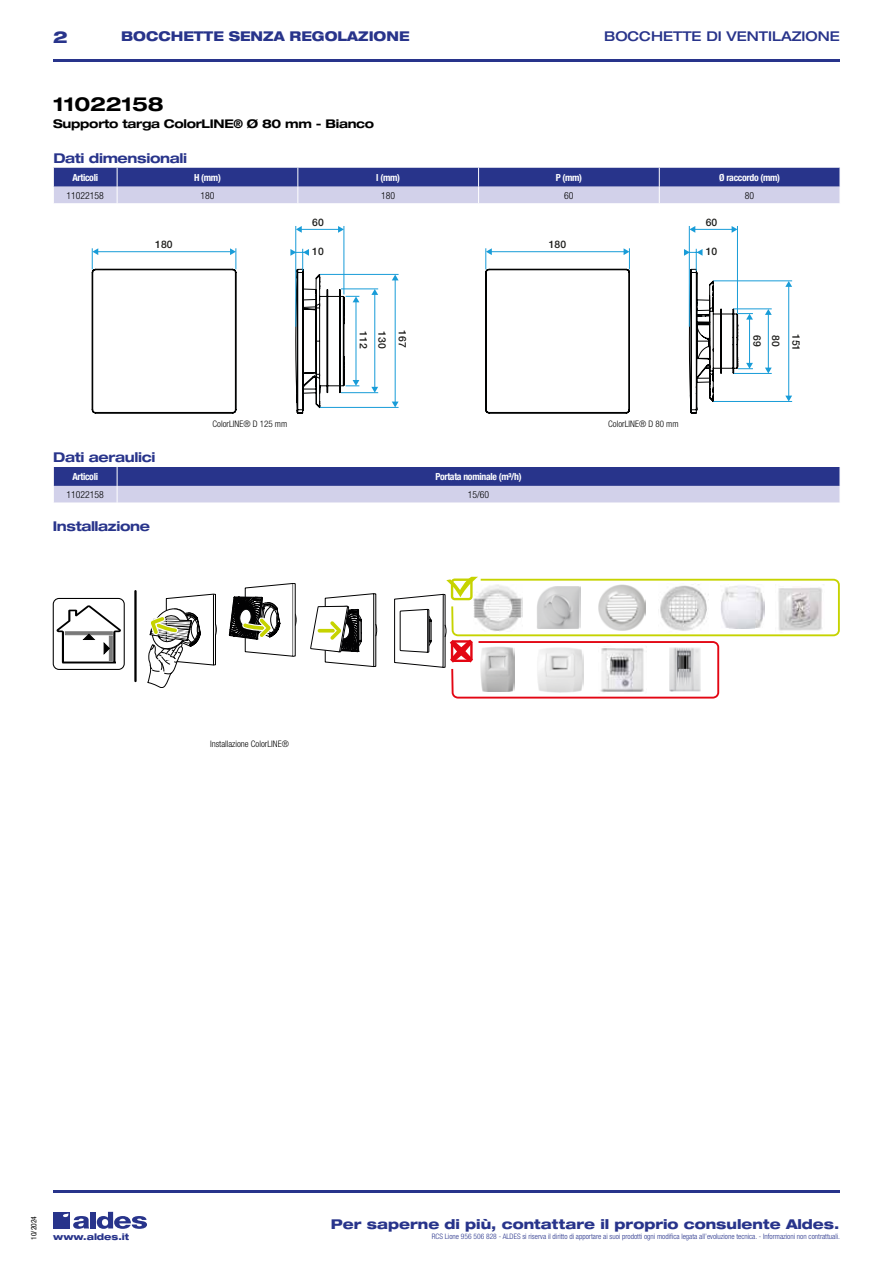
<style>
.page{position:relative;width:893px;height:1263px;background:#fff}
.page>*{position:absolute;margin:0;border:0;box-sizing:border-box;transform-origin:0 0}
.t1{font:700 expanded 19.5px "Helvetica Neue LT Std";letter-spacing:-.01em;color:#000}
.t2{font:800 expanded 16.5px "Helvetica Neue LT Std";color:#28348b}
.t3{font:800 expanded 13.5px "Helvetica Neue LT Std";color:#28348b}
.t4{font:700 expanded 13.5px "Helvetica Neue LT Std";letter-spacing:-.025em;color:#28348b}
.t5{font:800 expanded 13.5px "Helvetica Neue LT Std";color:#28348b;scale:.95 1}
.t6{font:500 expanded 13.5px "Helvetica Neue LT Std";color:#28348b}
.t7{font:700 expanded 12px "Helvetica Neue LT Std";letter-spacing:-.025em;color:#000}
.t8{font:500 10.35px "Helvetica Neue";color:#1d1d1b}
.t9{font:700 condensed 9.75px "Helvetica Neue LT Std";letter-spacing:-.03em;color:#fff}
.t10{font:300 condensed 9.75px "Helvetica Neue";color:#000}
.t11{font:300 condensed 9px "Helvetica Neue LT Std";color:#000}
.t12{font:800 expanded 9px "Helvetica Neue LT Std";color:#28348b}
.t13{font:300 condensed 7.5px "Helvetica Neue LT Std";color:#28348b}
.t14{font:condensed 7.5px "Helvetica Neue LT Std";color:#000}
</style>
<div class="page">
<div style="left:53px;top:1212px;width:17px;height:16px;background:#28348b"></div>
<div style="left:90px;top:1212px;width:6px;height:16px;background:#28348b"></div>
<svg style="left:97px;top:1212px;width:50px;height:17px"></svg>
<svg style="left:63px;top:1213px;width:26px;height:16px"></svg>
<hr style="left:53px;top:59px;width:787px;height:2px;background:#28348b">
<hr style="left:53px;top:1190px;width:787px;height:2px;background:#28348b">
<svg style="left:53px;top:168px;width:787px;height:35px;background:#797fb8"></svg>
<svg style="left:90px;top:167px;width:254px;height:247px"></svg>
<hr style="left:97px;top:251px;width:134px;height:1px;background:#189cd8">
<svg style="left:230px;top:248px;width:7px;height:21px"></svg>
<svg style="left:92px;top:248px;width:6px;height:21px"></svg>
<hr style="left:301px;top:229px;width:38px;height:1px;background:#189cd8">
<svg style="left:338px;top:226px;width:6px;height:7px"></svg>
<svg style="left:296px;top:226px;width:6px;height:7px"></svg>
<hr style="left:344px;top:226px;width:1px;height:68px;background:#189cd8">
<hr style="left:295px;top:226px;width:1px;height:101px;background:#189cd8">
<svg style="left:290px;top:249px;width:19px;height:22px"></svg>
<hr style="left:395px;top:279px;width:1px;height:124px;background:#189cd8">
<svg style="left:392px;top:402px;width:7px;height:5px"></svg>
<svg style="left:392px;top:275px;width:7px;height:5px"></svg>
<hr style="left:320px;top:407px;width:79px;height:1px;background:#189cd8">
<hr style="left:320px;top:274px;width:79px;height:1px;background:#189cd8">
<hr style="left:374px;top:294px;width:1px;height:94px;background:#189cd8">
<svg style="left:371px;top:387px;width:7px;height:5px"></svg>
<svg style="left:371px;top:290px;width:7px;height:5px"></svg>
<hr style="left:341px;top:392px;width:37px;height:1px;background:#189cd8">
<hr style="left:341px;top:289px;width:37px;height:1px;background:#189cd8">
<hr style="left:356px;top:301px;width:1px;height:80px;background:#189cd8">
<svg style="left:346px;top:380px;width:13px;height:7px"></svg>
<svg style="left:346px;top:296px;width:13px;height:6px"></svg>
<svg style="left:484px;top:61px;width:257px;height:353px"></svg>
<hr style="left:491px;top:251px;width:134px;height:1px;background:#189cd8">
<svg style="left:624px;top:248px;width:6px;height:21px"></svg>
<svg style="left:485px;top:248px;width:7px;height:21px"></svg>
<hr style="left:694px;top:229px;width:39px;height:1px;background:#189cd8">
<svg style="left:732px;top:226px;width:5px;height:7px"></svg>
<svg style="left:690px;top:226px;width:5px;height:7px"></svg>
<hr style="left:737px;top:226px;width:1px;height:88px;background:#189cd8">
<hr style="left:689px;top:226px;width:1px;height:101px;background:#189cd8">
<svg style="left:684px;top:249px;width:18px;height:22px"></svg>
<hr style="left:788px;top:286px;width:1px;height:111px;background:#189cd8">
<svg style="left:785px;top:396px;width:7px;height:5px"></svg>
<svg style="left:785px;top:282px;width:7px;height:5px"></svg>
<hr style="left:713px;top:401px;width:79px;height:1px;background:#189cd8">
<hr style="left:713px;top:281px;width:79px;height:1px;background:#189cd8">
<hr style="left:768px;top:314px;width:1px;height:55px;background:#189cd8">
<svg style="left:765px;top:368px;width:7px;height:5px"></svg>
<svg style="left:765px;top:310px;width:7px;height:5px"></svg>
<hr style="left:734px;top:373px;width:38px;height:1px;background:#189cd8">
<hr style="left:734px;top:309px;width:38px;height:1px;background:#189cd8">
<hr style="left:749px;top:319px;width:1px;height:45px;background:#189cd8">
<svg style="left:738px;top:363px;width:15px;height:6px"></svg>
<svg style="left:738px;top:313px;width:15px;height:7px"></svg>
<svg style="left:53px;top:467px;width:787px;height:36px;background:#7a7fb8"></svg>
<div style="left:53px;top:598px;width:72px;height:72px;border:1px solid #000;border-radius:6px"></div>
<svg style="left:56px;top:605px;width:65px;height:58px"></svg>
<hr style="left:134px;top:591px;width:3px;height:90px;background:#000">
<svg style="left:147px;top:594px;width:70px;height:94px"></svg>
<svg style="left:229px;top:583px;width:67px;height:74px"></svg>
<svg style="left:310px;top:593px;width:67px;height:74px"></svg>
<svg style="left:394px;top:577px;width:446px;height:121px"></svg>
<h2 class="t2" style="left:53px;top:26px;width:16px">2</h2>
<h3 class="t5" style="left:121px;top:28px;width:305px">BOCCHETTE SENZA REGOLAZIONE</h3>
<h3 class="t6" style="left:604px;top:28px;width:237px">BOCCHETTE DI VENTILAZIONE</h3>
<h1 class="t1" style="left:53px;top:92px;width:112px">11022158</h1>
<h3 class="t7" style="left:53px;top:116px;width:323px">Supporto targa ColorLINE® Ø 80 mm - Bianco</h3>
<h3 class="t4" style="left:53px;top:150px;width:135px">Dati dimensionali</h3>
<h3 class="t9" style="left:72px;top:171px;width:27px">Articoli</h3>
<h3 class="t9" style="left:194px;top:171px;width:28px">H (mm)</h3>
<h3 class="t9" style="left:376px;top:171px;width:25px">l (mm)</h3>
<h3 class="t9" style="left:556px;top:171px;width:28px">P (mm)</h3>
<h3 class="t9" style="left:719px;top:171px;width:63px">Ø raccordo (mm)</h3>
<h3 class="t10" style="left:67px;top:190px;width:39px">11022158</h3>
<h3 class="t10" style="left:200px;top:190px;width:16px">180</h3>
<h3 class="t10" style="left:381px;top:190px;width:16px">180</h3>
<h3 class="t10" style="left:564px;top:190px;width:11px">60</h3>
<h3 class="t10" style="left:745px;top:190px;width:11px">80</h3>
<h3 class="t8" style="left:155px;top:238px;width:19px">180</h3>
<h3 class="t8" style="left:312px;top:216px;width:13px">60</h3>
<h3 class="t8" style="left:312px;top:245px;width:13px">10</h3>
<h3 class="t8" style="left:549px;top:238px;width:19px">180</h3>
<h3 class="t8" style="left:706px;top:216px;width:13px">60</h3>
<h3 class="t8" style="left:706px;top:245px;width:13px">10</h3>
<h3 class="t8" style="left:370px;top:331px;width:19px;rotate:90deg">112</h3>
<h3 class="t8" style="left:388px;top:331px;width:19px;rotate:90deg">130</h3>
<h3 class="t8" style="left:409px;top:330px;width:19px;rotate:90deg">167</h3>
<p class="t11" style="left:213px;top:418px;width:76px">ColorLINE® D 125 mm</p>
<p class="t11" style="left:608px;top:418px;width:72px">ColorLINE® D 80 mm</p>
<h3 class="t4" style="left:53px;top:448px;width:104px">Dati aeraulici</h3>
<h3 class="t9" style="left:72px;top:471px;width:27px">Articoli</h3>
<h3 class="t9" style="left:435px;top:471px;width:88px">Portata nominale (m³/h)</h3>
<h3 class="t10" style="left:66px;top:489px;width:39px">11022158</h3>
<h3 class="t10" style="left:468px;top:489px;width:23px">15/60</h3>
<h3 class="t4" style="left:53px;top:518px;width:99px">Installazione</h3>
<h3 class="t8" style="left:763px;top:335px;width:13px;rotate:90deg">69</h3>
<h3 class="t8" style="left:782px;top:335px;width:13px;rotate:90deg">80</h3>
<h3 class="t8" style="left:802px;top:334px;width:19px;rotate:90deg">151</h3>
<p class="t11" style="left:210px;top:739px;width:80px">Installazione ColorLINE®</p>
<p class="t14" style="left:29px;top:1240px;width:25px;rotate:-90deg">10/2024</p>
<h3 class="t3" style="left:331px;top:1215px;width:510px">Per saperne di più, contattare il proprio consulente Aldes.</h3>
<p class="t12" style="left:53px;top:1231px;width:78px">www.aldes.it</p>
<p class="t13" style="left:432px;top:1232px;width:410px">RCS Lione 956 506 828 - ALDES si riserva il diritto di apportare ai suoi prodotti ogni modifica legata all’evoluzione tecnica. - Informazioni non contrattuali.</p>
</div>
